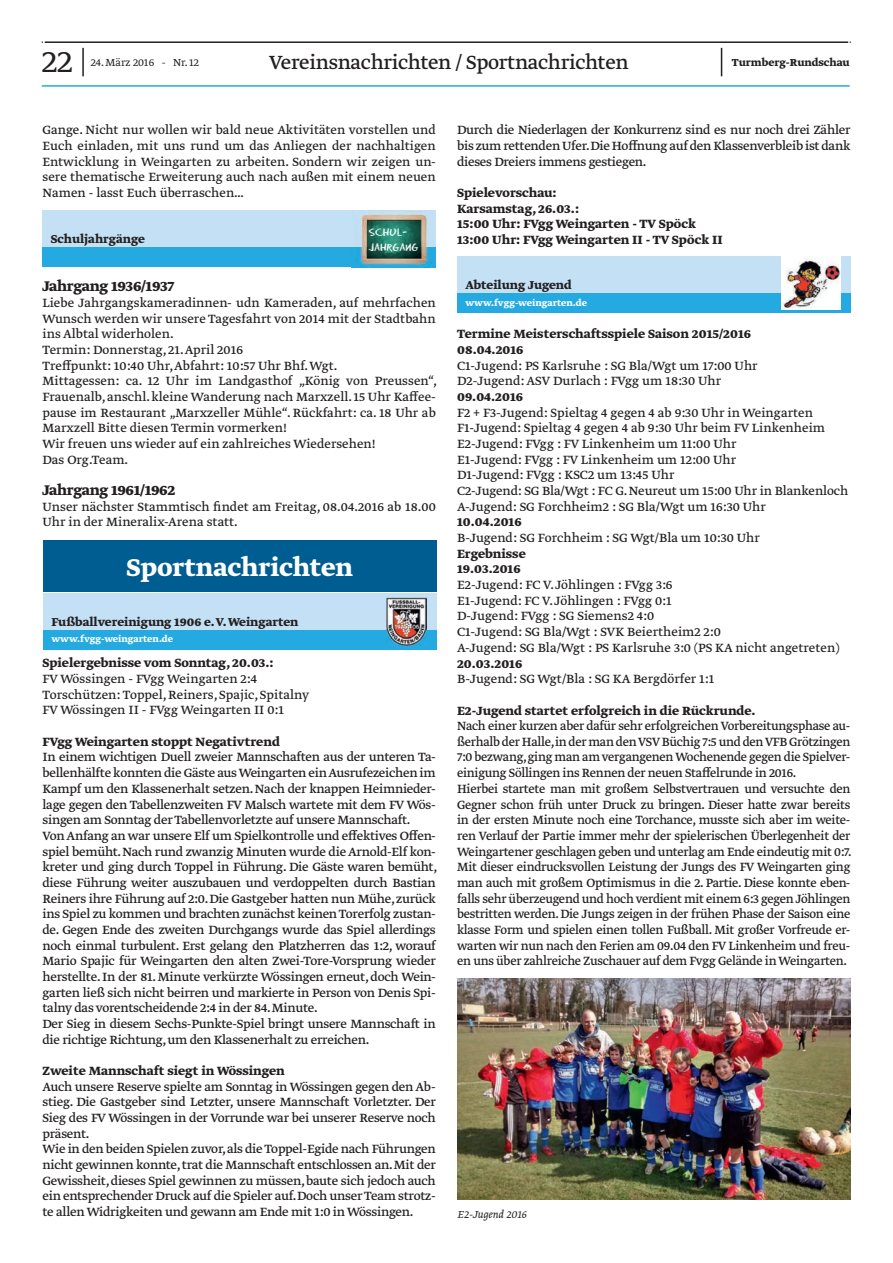
<style>
.page{position:relative;width:893px;height:1263px;background:#fff}
.page>*{position:absolute;margin:0;border:0;box-sizing:border-box;transform-origin:0 0}
.t1{font:300 36px "Greta Text Std";color:#231f20}
.Überschrift_1{font:700 28.65px "Greta Text Std";color:#fff}
.t2{font:22.5px "Greta Text Std";letter-spacing:-.015em;color:#231f20}
.t3{font:700 16.5px "Greta Text Std";letter-spacing:-.02em;color:#231f20}
.t4{font:14.1px/15.8px "Greta Text Std";letter-spacing:-.02em;color:#231f20;text-align:justify}
.t5{font:14.1px/15.8px "Greta Text Std Regular Min";color:#231f20;text-align:justify}
.t6{font:14.1px/15.6px "Greta Text Std";letter-spacing:-.02em;color:#231f20;text-align:justify;scale:.96 1}
.t7{font:700 14.1px "Greta Text Std";color:#231f20}
.t8{font:700 13.5px "Greta Text Std";color:#231f20}
.t9{font:700 12px "Greta Text Std";color:#231f20}
.t10{font:300 12px "Greta Text Std";color:#231f20}
.t11{font:12px/14.4px "Eraser Dust";color:#fff}
.t12{font:italic 300 12px "Greta Text Std";color:#231f20}
.t13{font:700 10.5px "Greta Text Std";color:#fff}
</style>
<div class="page">
<hr style="left:42px;top:85px;width:808px;height:2px;background:#24aae1">
<hr style="left:45px;top:41px;width:803px;height:2px;background:#231f20">
<hr style="left:82px;top:48px;width:2px;height:28px;background:#231f20">
<svg style="left:721px;top:48px;width:1px;height:28px"></svg>
<div style="left:43px;top:210px;width:393px;height:57px;background:#c3e0f4"></div>
<div style="left:43px;top:247px;width:393px;height:20px;background:#24aae1"></div>
<img style="left:355px;top:214px;width:77px;height:53px">
<div style="left:457px;top:256px;width:393px;height:57px;background:#c3e0f4"></div>
<div style="left:457px;top:293px;width:393px;height:20px;background:#24aae1"></div>
<img style="left:782px;top:256px;width:59px;height:53px">
<div style="left:43px;top:540px;width:393px;height:51px;background:#005d91"></div>
<div style="left:43px;top:593px;width:393px;height:57px;background:#c3e0f4"></div>
<div style="left:43px;top:630px;width:393px;height:20px;background:#24aae1"></div>
<img style="left:387px;top:597px;width:40px;height:49px">
<img style="left:457px;top:979px;width:394px;height:221px">
<h1 class="t1" style="left:42px;top:41px;width:32px">22</h1>
<p class="t10" style="left:91px;top:56px;width:110px">24. März 2016 - Nr. 12</p>
<p class="t2" style="left:269px;top:49px;width:361px">Vereinsnachrichten / Sportnachrichten</p>
<p class="t9" style="left:732px;top:56px;width:119px">Turmberg-Rundschau</p>
<p class="t5" style="left:43px;top:123px;width:395px">Gange. Nicht nur wollen wir bald neue Aktivitäten vorstellen und Euch einladen, mit uns rund um das Anliegen der nachhaltigen Entwicklung in Weingarten zu arbeiten. Sondern wir zeigen un&shy;sere thematische Erweiterung auch nach außen mit einem neuen Namen - lasst Euch überraschen…</p>
<p class="t8" style="left:51px;top:231px;width:96px">Schuljahrgänge</p>
<p class="t11" style="left:369px;top:225px;width:51px">SCHUL-<br>JAHRGANG</p>
<p class="t3" style="left:43px;top:276px;width:133px">Jahrgang 1936/1937</p>
<p class="t5" style="left:43px;top:295px;width:395px">Liebe Jahrgangskameradinnen- udn Kameraden, auf mehrfachen Wunsch werden wir unsere Tagesfahrt von 2014 mit der Stadtbahn ins Albtal widerholen.</p>
<p class="t5" style="left:43px;top:342px;width:202px">Termin: Donnerstag, 21. April 2016</p>
<p class="t5" style="left:43px;top:358px;width:297px">Treffpunkt: 10:40 Uhr, Abfahrt: 10:57 Uhr Bhf. Wgt.</p>
<p class="t5" style="left:43px;top:374px;width:396px">Mittagessen: ca. 12 Uhr im Landgasthof „König von Preussen“, Frauenalb, anschl. kleine Wanderung nach Marxzell. 15 Uhr Kaffee&shy;pause im Restaurant „Marxzeller Mühle“. Rückfahrt: ca. 18 Uhr ab Marxzell Bitte diesen Termin vormerken!</p>
<p class="t5" style="left:43px;top:437px;width:335px">Wir freuen uns wieder auf ein zahlreiches Wiedersehen!</p>
<p class="t5" style="left:43px;top:452px;width:87px">Das Org.Team.</p>
<p class="t3" style="left:43px;top:480px;width:134px">Jahrgang 1961/1962</p>
<p class="t5" style="left:43px;top:499px;width:395px">Unser nächster Stammtisch findet am Freitag, 08.04.2016 ab 18.00<br>Uhr in der Mineralix-Arena statt.</p>
<p class="Überschrift_1" style="left:127px;top:550px;width:228px">Sportnachrichten</p>
<p class="t8" style="left:51px;top:613px;width:249px">Fußballvereinigung 1906 e. V. Weingarten</p>
<p class="t13" style="left:51px;top:633px;width:123px">www.fvgg-weingarten.de</p>
<p class="t7" style="left:43px;top:655px;width:233px">Spielergebnisse vom Sonntag, 20.03.:</p>
<p class="t5" style="left:43px;top:672px;width:216px">FV Wössingen - FVgg Weingarten 2:4</p>
<p class="t5" style="left:43px;top:687px;width:268px">Torschützen: Toppel, Reiners, Spajic, Spitalny</p>
<p class="t5" style="left:43px;top:703px;width:243px">FV Wössingen II - FVgg Weingarten II 0:1</p>
<p class="t7" style="left:43px;top:733px;width:239px">FVgg Weingarten stoppt Negativtrend</p>
<p class="t4" style="left:43px;top:750px;width:395px">In einem wichtigen Duell zweier Mannschaften aus der unteren Ta&shy;bellenhälfte konnten die Gäste aus Weingarten ein Ausrufezeichen im Kampf um den Klassenerhalt setzen. Nach der knappen Heimnieder&shy;lage gegen den Tabellenzweiten FV Malsch wartete mit dem FV Wös&shy;singen am Sonntag der Tabellenvorletzte auf unsere Mannschaft.</p>
<p class="t4" style="left:43px;top:828px;width:396px">Von Anfang an war unsere Elf um Spielkontrolle und effektives Offen&shy;spiel bemüht. Nach rund zwanzig Minuten wurde die Arnold-Elf kon&shy;kreter und ging durch Toppel in Führung. Die Gäste waren bemüht, diese Führung weiter auszubauen und verdoppelten durch Bastian Reiners ihre Führung auf 2:0. Die Gastgeber hatten nun Mühe, zurück ins Spiel zu kommen und brachten zunächst keinen Torerfolg zustan&shy;de. Gegen Ende des zweiten Durchgangs wurde das Spiel allerdings noch einmal turbulent. Erst gelang den Platzherren das 1:2, worauf Mario Spajic für Weingarten den alten Zwei-Tore-Vorsprung wieder herstellte. In der 81. Minute verkürzte Wössingen erneut, doch Wein&shy;garten ließ sich nicht beirren und markierte in Person von Denis Spi&shy;talny das vorentscheidende 2:4 in der 84. Minute.</p>
<p class="t4" style="left:43px;top:1016px;width:395px">Der Sieg in diesem Sechs-Punkte-Spiel bringt unsere Mannschaft in die richtige Richtung, um den Klassenerhalt zu erreichen.</p>
<p class="t7" style="left:43px;top:1062px;width:244px">Zweite Mannschaft siegt in Wössingen</p>
<p class="t4" style="left:43px;top:1079px;width:395px">Auch unsere Reserve spielte am Sonntag in Wössingen gegen den Ab&shy;stieg. Die Gastgeber sind Letzter, unsere Mannschaft Vorletzter. Der Sieg des FV Wössingen in der Vorrunde war bei unserer Reserve noch präsent.</p>
<p class="t4" style="left:43px;top:1142px;width:395px">Wie in den beiden Spielen zuvor,als die Toppel-Egide nach Führungen nicht gewinnen konnte, trat die Mannschaft entschlossen an. Mit der Gewissheit, dieses Spiel gewinnen zu müssen, baute sich jedoch auch ein entsprechender Druck auf die Spieler auf.Doch unser Team strotz&shy;te allen Widrigkeiten und gewann am Ende mit 1:0 in Wössingen.</p>
<p class="t4" style="left:457px;top:123px;width:395px">Durch die Niederlagen der Konkurrenz sind es nur noch drei Zähler bis zum rettenden Ufer.Die Hoffnung auf den Klassenverbleib ist dank dieses Dreiers immens gestiegen.</p>
<p class="t7" style="left:457px;top:185px;width:101px">Spielevorschau:</p>
<p class="t7" style="left:457px;top:200px;width:123px">Karsamstag, 26.03.:</p>
<p class="t7" style="left:457px;top:216px;width:240px">15:00 Uhr: FVgg Weingarten - TV Spöck</p>
<p class="t7" style="left:457px;top:232px;width:267px">13:00 Uhr: FVgg Weingarten II - TV Spöck II</p>
<p class="t8" style="left:465px;top:277px;width:108px">Abteilung Jugend</p>
<p class="t13" style="left:465px;top:296px;width:123px">www.fvgg-weingarten.de</p>
<p class="t7" style="left:457px;top:326px;width:295px">Termine Meisterschaftsspiele Saison 2015/2016</p>
<p class="t7" style="left:457px;top:341px;width:68px">08.04.2016</p>
<p class="t5" style="left:457px;top:358px;width:302px">C1-Jugend: PS Karlsruhe : SG Bla/Wgt um 17:00 Uhr</p>
<p class="t5" style="left:457px;top:374px;width:266px">D2-Jugend: ASV Durlach : FVgg um 18:30 Uhr</p>
<p class="t7" style="left:457px;top:388px;width:67px">09.04.2016</p>
<p class="t5" style="left:457px;top:405px;width:357px">F2 + F3-Jugend: Spieltag 4 gegen 4 ab 9:30 Uhr in Weingarten</p>
<p class="t5" style="left:457px;top:421px;width:369px">F1-Jugend: Spieltag 4 gegen 4 ab 9:30 Uhr beim FV Linkenheim</p>
<p class="t5" style="left:457px;top:437px;width:281px">E2-Jugend: FVgg : FV Linkenheim um 11:00 Uhr</p>
<p class="t5" style="left:457px;top:452px;width:281px">E1-Jugend: FVgg : FV Linkenheim um 12:00 Uhr</p>
<p class="t5" style="left:457px;top:468px;width:219px">D1-Jugend: FVgg : KSC2 um 13:45 Uhr</p>
<p class="t5" style="left:457px;top:484px;width:393px">C2-Jugend: SG Bla/Wgt : FC G. Neureut um 15:00 Uhr in Blankenloch</p>
<p class="t5" style="left:457px;top:499px;width:310px">A-Jugend: SG Forchheim2 : SG Bla/Wgt um 16:30 Uhr</p>
<p class="t7" style="left:457px;top:514px;width:66px">10.04.2016</p>
<p class="t5" style="left:457px;top:531px;width:304px">B-Jugend: SG Forchheim : SG Wgt/Bla um 10:30 Uhr</p>
<p class="t7" style="left:457px;top:545px;width:70px">Ergebnisse</p>
<p class="t7" style="left:457px;top:561px;width:65px">19.03.2016</p>
<p class="t5" style="left:457px;top:578px;width:217px">E2-Jugend: FC V. Jöhlingen : FVgg 3:6</p>
<p class="t5" style="left:457px;top:593px;width:216px">E1-Jugend: FC V. Jöhlingen : FVgg 0:1</p>
<p class="t5" style="left:457px;top:609px;width:199px">D-Jugend: FVgg : SG Siemens2 4:0</p>
<p class="t5" style="left:457px;top:625px;width:265px">C1-Jugend: SG Bla/Wgt : SVK Beiertheim2 2:0</p>
<p class="t5" style="left:457px;top:640px;width:384px">A-Jugend: SG Bla/Wgt : PS Karlsruhe 3:0 (PS KA nicht angetreten)</p>
<p class="t7" style="left:457px;top:655px;width:67px">20.03.2016</p>
<p class="t5" style="left:457px;top:672px;width:259px">B-Jugend: SG Wgt/Bla : SG KA Bergdörfer 1:1</p>
<p class="t7" style="left:457px;top:702px;width:300px">E2-Jugend startet erfolgreich in die Rückrunde.</p>
<p class="t6" style="left:457px;top:719px;width:411px">Nach einer kurzen aber dafür sehr erfolgreichen Vorbereitungsphase au&shy;ßerhalb der Halle,in der man den VSV Büchig 7:5 und den VFB Grötzingen 7:0 bezwang,ging man am vergangenen Wochenende gegen die Spielver&shy;einigung Söllingen ins Rennen der neuen Staffelrunde in 2016.</p>
<p class="t6" style="left:457px;top:781px;width:413px">Hierbei startete man mit großem Selbstvertrauen und versuchte den Gegner schon früh unter Druck zu bringen. Dieser hatte zwar bereits in der ersten Minute noch eine Torchance, musste sich aber im weite&shy;ren Verlauf der Partie immer mehr der spielerischen Überlegenheit der Weingartener geschlagen geben und unterlag am Ende eindeutig mit 0:7.</p>
<p class="t6" style="left:457px;top:860px;width:411px">Mit dieser eindrucksvollen Leistung der Jungs des FV Weingarten ging man auch mit großem Optimismus in die 2. Partie. Diese konnte eben&shy;falls sehr überzeugend und hoch verdient mit einem 6:3 gegen Jöhlingen bestritten werden. Die Jungs zeigen in der frühen Phase der Saison eine klasse Form und spielen einen tollen Fußball. Mit großer Vorfreude er&shy;warten wir nun nach den Ferien am 09.04 den FV Linkenheim und freu&shy;en uns über zahlreiche Zuschauer auf dem Fvgg Gelände in Weingarten.</p>
<p class="t12" style="left:457px;top:1207px;width:71px">E2-Jugend 2016</p>
</div>
